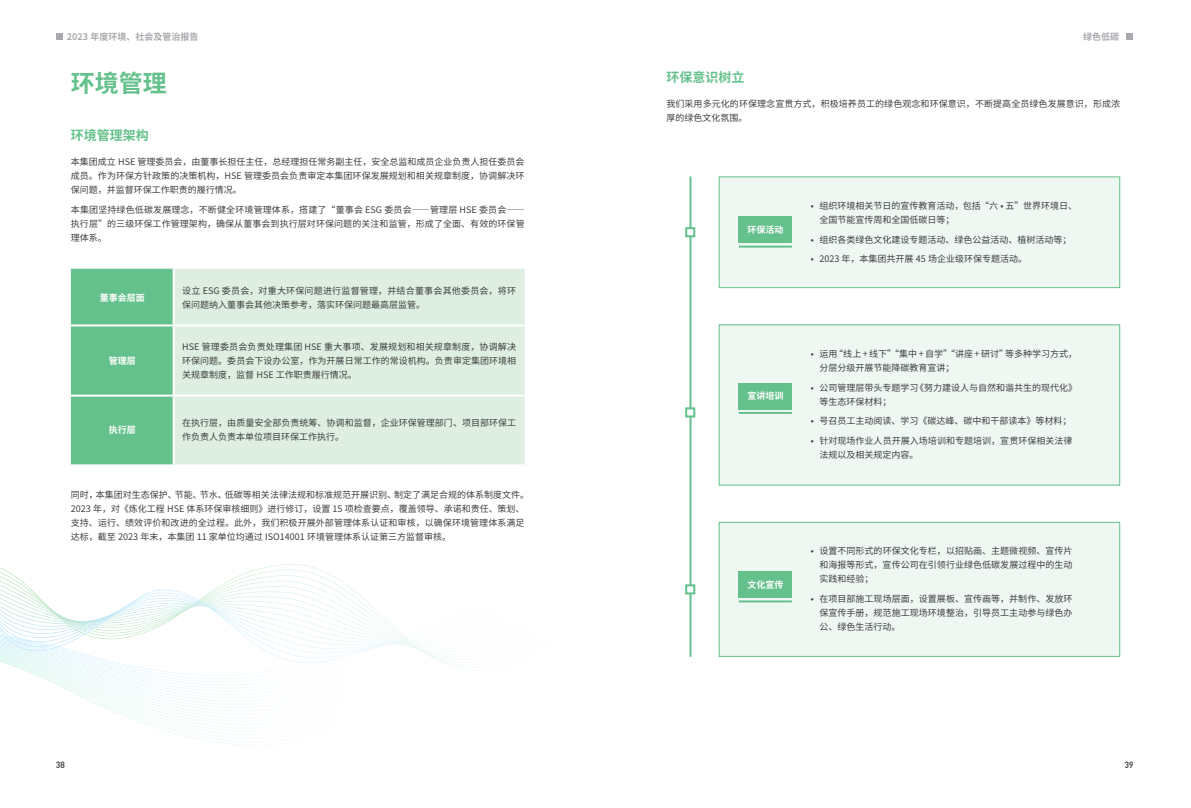
<style>
.page{position:relative;width:1191px;height:808px;background:#fff}
.page>*{position:absolute;margin:0;border:0;box-sizing:border-box;transform-origin:0 0}
.超级标题{font:700 24px "Source Han Sans CN";color:#65c18b}
.一级标题{font:700 13px "Source Han Sans CN";color:#65c18b}
.正文{font:9px/14px "Source Han Sans CN";color:#3e3e3f}
.正文-2{font:9px/14px "Source Han Sans CN";letter-spacing:.025em;color:#3e3e3f}
.二级标题{font:700 9px "Source Han Sans CN";color:#fff}
.t1{font:700 9px "Source Han Sans CN";color:#a8a9ad}
.t2{font:700 9px "DIN Alternate";color:#3e3e3f}
</style>
<div class="page">
<div style="left:56px;top:33px;width:7px;height:7px;background:#a8a9ad"></div>
<div style="left:1126px;top:33px;width:6px;height:7px;background:#a8a9ad"></div>
<div style="left:719px;top:176px;width:401px;height:112px;background:#eef7f1;border:1px solid #65c18b"></div>
<div style="left:719px;top:522px;width:401px;height:135px;background:#eef7f1;border:1px solid #65c18b"></div>
<div style="left:719px;top:324px;width:401px;height:161px;background:#eef7f1;border:1px solid #65c18b"></div>
<hr style="left:689px;top:176px;width:2px;height:481px;background:#65c18b">
<div style="left:685px;top:227px;width:10px;height:10px;background:#fff;border:2px solid #65c18b"></div>
<div style="left:685px;top:407px;width:10px;height:10px;background:#fff;border:2px solid #65c18b"></div>
<div style="left:685px;top:584px;width:10px;height:10px;background:#fff;border:2px solid #65c18b"></div>
<div style="left:739px;top:383px;width:53px;height:26px;background:#65c18b"></div>
<div style="left:739px;top:217px;width:53px;height:26px;background:#65c18b"></div>
<div style="left:739px;top:571px;width:53px;height:26px;background:#65c18b"></div>
<hr style="left:739px;top:412px;width:53px;height:2px;background:#65c18b">
<hr style="left:739px;top:246px;width:53px;height:2px;background:#65c18b">
<hr style="left:739px;top:600px;width:53px;height:2px;background:#65c18b">
<div style="left:71px;top:269px;width:102px;height:195px;background:#65c18b"></div>
<div style="left:175px;top:269px;width:349px;height:195px;background:#deefe2"></div>
<hr style="left:71px;top:324px;width:103px;height:2px;background:#fff">
<hr style="left:174px;top:324px;width:350px;height:2px;background:#fff">
<hr style="left:71px;top:395px;width:103px;height:2px;background:#fff">
<hr style="left:174px;top:395px;width:350px;height:2px;background:#fff">
<svg style="left:0;top:589px;width:463px;height:156px"></svg>
<p class="t1" style="left:67px;top:32px;width:133px">2023 年度环境、社会及管治报告</p>
<p class="t1" style="left:1083px;top:32px;width:37px">绿色低碳</p>
<p class="超级标题" style="left:71px;top:70px;width:97px">环境管理</p>
<p class="一级标题" style="left:71px;top:128px;width:79px">环境管理架构</p>
<p class="一级标题" style="left:666px;top:70px;width:79px">环保意识树立</p>
<p class="正文" style="left:666px;top:97px;width:455px">我们采用多元化的环保理念宣贯方式，积极培养员工的绿色观念和环保意识，不断提高全员绿色发展意识，形成浓厚的绿色文化氛围。</p>
<p class="正文" style="left:71px;top:155px;width:455px;text-align:justify">本集团成立 HSE 管理委员会，由董事长担任主任，总经理担任常务副主任，安全总监和成员企业负责人担任委员会成员。作为环保方针政策的决策机构，HSE 管理委员会负责审定本集团环保发展规划和相关规章制度，协调解决环保问题，并监督环保工作职责的履行情况。</p>
<p class="正文" style="left:71px;top:203px;width:455px;text-align:justify">本集团坚持绿色低碳发展理念，不断健全环境管理体系，搭建了“董事会 ESG 委员会——管理层 HSE 委员会——执行层”的三级环保工作管理架构，确保从董事会到执行层对环保问题的关注和监管，形成了全面、有效的环保管理体系。</p>
<p class="二级标题" style="left:100px;top:292px;width:47px">董事会层面</p>
<p class="正文-2" style="left:182px;top:283px;width:335px">设立 ESG 委员会，对重大环保问题进行监督管理，并结合董事会其他委员会，将环保问题纳入董事会其他决策参考，落实环保问题最高层监管。</p>
<p class="二级标题" style="left:109px;top:356px;width:29px">管理层</p>
<p class="正文" style="left:182px;top:340px;width:335px;text-align:justify">HSE 管理委员会负责处理集团 HSE 重大事项、发展规划和相关规章制度，协调解决环保问题。委员会下设办公室，作为开展日常工作的常设机构。负责审定集团环境相关规章制度，监督 HSE 工作职责履行情况。</p>
<p class="二级标题" style="left:109px;top:425px;width:29px">执行层</p>
<p class="正文" style="left:182px;top:416px;width:335px">在执行层，由质量安全部负责统筹、协调和监督，企业环保管理部门、项目部环保工作负责人负责本单位项目环保工作执行。</p>
<p class="正文" style="left:71px;top:488px;width:460px">同时，本集团对生态保护、节能、节水、低碳等相关法律法规和标准规范开展识别、制定了满足合规的体系制度文件。2023 年，对《炼化工程 HSE 体系环保审核细则》进行修订，设置 15 项检查要点，覆盖领导、承诺和责任、策划、支持、运行、绩效评价和改进的全过程。此外，我们积极开展外部管理体系认证和审核，以确保环境管理体系满足达标，截至 2023 年末，本集团 11 家单位均通过 ISO14001 环境管理体系认证第三方监督审核。</p>
<p class="二级标题" style="left:747px;top:225px;width:37px">环保活动</p>
<p class="正文" style="left:819px;top:199px;width:259px;text-indent:-9px">• 组织环境相关节日的宣传教育活动，包括“六 • 五”世界环境日、全国节能宣传周和全国低碳日等；</p>
<p class="正文" style="left:811px;top:233px;width:262px">• 组织各类绿色文化建设专题活动、绿色公益活动、植树活动等；</p>
<p class="正文" style="left:811px;top:252px;width:218px">• 2023 年，本集团共开展 45 场企业级环保专题活动。</p>
<p class="二级标题" style="left:747px;top:391px;width:37px">宣讲培训</p>
<p class="正文" style="left:819px;top:347px;width:259px;text-indent:-9px">• 运用“线上 + 线下”“集中 + 自学”“讲座 + 研讨”等多种学习方式，分层分级开展节能降碳教育宣讲；</p>
<p class="正文" style="left:819px;top:380px;width:259px;text-indent:-9px">• 公司管理层带头专题学习《努力建设人与自然和谐共生的现代化》等生态环保材料；</p>
<p class="正文" style="left:811px;top:414px;width:262px">• 号召员工主动阅读、学习《碳达峰、碳中和干部读本》等材料；</p>
<p class="正文" style="left:819px;top:434px;width:255px;text-indent:-9px">• 针对现场作业人员开展入场培训和专题培训，宣贯环保相关法律法规以及相关规定内容。</p>
<p class="二级标题" style="left:747px;top:580px;width:37px">文化宣传</p>
<p class="正文" style="left:819px;top:544px;width:255px;text-align:justify;text-indent:-9px">• 设置不同形式的环保文化专栏，以招贴画、主题微视频、宣传片和海报等形式，宣传公司在引领行业绿色低碳发展过程中的生动实践和经验；</p>
<p class="正文" style="left:819px;top:592px;width:255px;text-align:justify;text-indent:-9px">• 在项目部施工现场层面，设置展板、宣传画等，并制作、发放环保宣传手册，规范施工现场环境整治，引导员工主动参与绿色办公、绿色生活行动。</p>
<p class="t2" style="left:56px;top:757px;width:10px">38</p>
<p class="t2" style="left:1125px;top:757px;width:10px">39</p>
</div>
